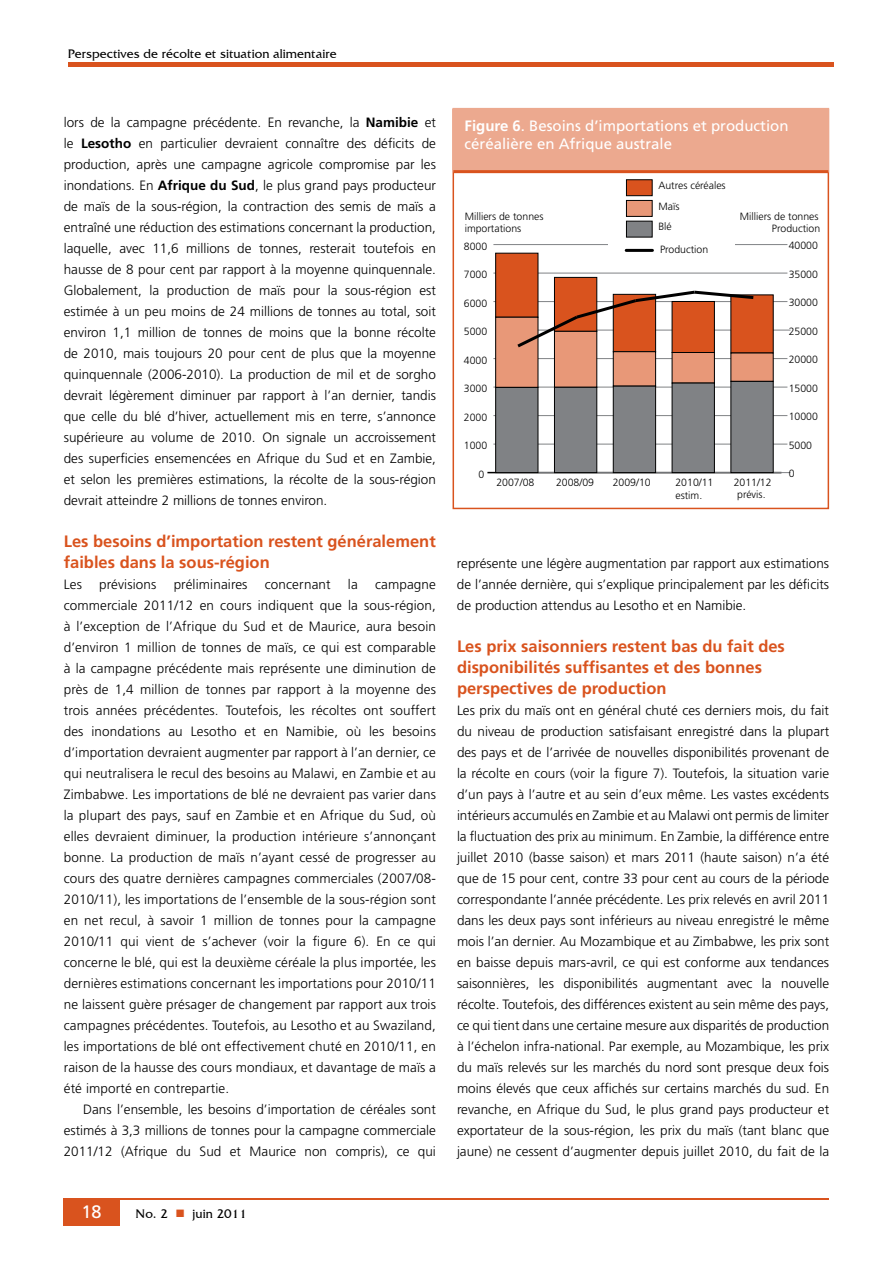
<style>
.page{position:relative;width:893px;height:1263px;background:#fff}
.page>*{position:absolute;margin:0;border:0;box-sizing:border-box;transform-origin:0 0}
.t1{font:18px "Frutiger LT Std";color:#fff}
.t2{font:700 16.5px/21px "Frutiger LT Std";color:#d9531e}
.t3{font:15px/18px "Frutiger LT Std";color:#fff}
.t4{font:300 13.5px/21px "Frutiger LT Std";color:#000;text-align:justify}
.t5{font:12.75px "Friz Quadrata IT Cby BT";color:#000}
.t6{font:300 10.5px/12.6px "Frutiger LT Std";color:#000}
.s1{font-weight:700}
.s2{color:#d9531e}
</style>
<div class="page">
<hr style="left:68px;top:63px;width:765px;height:4px;background:#d9531e">
<hr style="left:63px;top:1198px;width:766px;height:2px;background:#d9531e">
<div style="left:63px;top:1200px;width:57px;height:26px;background:#d9531e"></div>
<div style="left:453px;top:109px;width:376px;height:400px;border:2px solid #d9531e"></div>
<div style="left:453px;top:109px;width:375px;height:63px;background:#eca98f"></div>
<div style="left:453px;top:108px;width:376px;height:64px;border:2px solid #eca98f"></div>
<hr style="left:453px;top:170px;width:375px;height:3px;background:#d9531e">
<hr style="left:487px;top:472px;width:294px;height:1px;background:#000">
<hr style="left:496px;top:472px;width:294px;height:1px;background:#808285">
<hr style="left:493px;top:444px;width:294px;height:1px;background:#808285">
<hr style="left:493px;top:415px;width:294px;height:1px;background:#808285">
<hr style="left:493px;top:387px;width:294px;height:1px;background:#808285">
<hr style="left:493px;top:358px;width:294px;height:1px;background:#808285">
<hr style="left:496px;top:330px;width:294px;height:1px;background:#808285">
<hr style="left:493px;top:301px;width:294px;height:1px;background:#808285">
<hr style="left:493px;top:273px;width:294px;height:1px;background:#808285">
<hr style="left:493px;top:244px;width:294px;height:1px;background:#808285">
<div style="left:495px;top:253px;width:43px;height:65px;background:#d9531e;border:1px solid #000"></div>
<div style="left:554px;top:277px;width:43px;height:55px;background:#d9531e;border:1px solid #000"></div>
<div style="left:672px;top:301px;width:43px;height:52px;background:#d9531e"></div>
<div style="left:730px;top:294px;width:44px;height:59px;background:#d9531e;border:1px solid #000"></div>
<div style="left:495px;top:317px;width:43px;height:71px;background:#e89878;border:1px solid #000"></div>
<div style="left:554px;top:331px;width:43px;height:57px;background:#e89878;border:1px solid #000"></div>
<div style="left:613px;top:351px;width:43px;height:35px;background:#e89878;border:1px solid #000"></div>
<div style="left:672px;top:352px;width:43px;height:31px;background:#e89878;border:1px solid #000"></div>
<div style="left:730px;top:353px;width:44px;height:29px;background:#e89878"></div>
<div style="left:495px;top:387px;width:43px;height:86px;background:#808285;border:1px solid #000"></div>
<div style="left:554px;top:387px;width:43px;height:86px;background:#808285;border:1px solid #000"></div>
<div style="left:613px;top:386px;width:43px;height:87px;background:#808285;border:1px solid #000"></div>
<div style="left:672px;top:383px;width:43px;height:90px;background:#808285;border:1px solid #000"></div>
<div style="left:730px;top:381px;width:44px;height:92px;background:#808285;border:1px solid #000"></div>
<div style="left:608px;top:178px;width:127px;height:88px;background:#fff"></div>
<div style="left:626px;top:179px;width:27px;height:17px;background:#d9531e;border:1px solid #000"></div>
<div style="left:626px;top:221px;width:27px;height:16px;background:#808285;border:1px solid #000"></div>
<div style="left:626px;top:200px;width:27px;height:17px;background:#e89878;border:1px solid #000"></div>
<svg style="left:514px;top:289px;width:243px;height:61px"></svg>
<hr style="left:626px;top:249px;width:26px;height:3px;background:#000">
<p class="t5" style="left:68px;top:46px;width:270px">Perspectives de récolte et situation alimentaire</p>
<p class="t4" style="left:64px;top:112px;width:374px">lors de la campagne précédente. En revanche, la <span class="s1">Namibie</span> et le <span class="s1">Lesotho</span> en particulier devraient connaître des déficits de production, après une campagne agricole compromise par les inondations. En <span class="s1">Afrique du Sud</span>, le plus grand pays producteur de maïs de la sous-région, la contraction des semis de maïs a entraîné une réduction des estimations concernant la production, laquelle, avec 11,6 millions de tonnes, resterait toutefois en hausse de 8 pour cent par rapport à la moyenne quinquennale.<br>Globalement, la production de maïs pour la sous-région est estimée à un peu moins de 24 millions de tonnes au total, soit environ 1,1 million de tonnes de moins que la bonne récolte de 2010, mais toujours 20 pour cent de plus que la moyenne quinquennale (2006-2010). La production de mil et de sorgho devrait légèrement diminuer par rapport à l’an dernier, tandis que celle du blé d’hiver, actuellement mis en terre, s’annonce supérieure au volume de 2010. On signale un accroissement des superficies ensemencées en Afrique du Sud et en Zambie, et selon les premières estimations, la récolte de la sous-région devrait atteindre 2 millions de tonnes environ.</p>
<p class="t2" style="left:64px;top:531px;width:373px">Les besoins d’importation restent généralement faibles dans la sous-région</p>
<p class="t4" style="left:64px;top:574px;width:20px">Les</p>
<p class="t4" style="left:99px;top:574px;width:59px">prévisions</p>
<p class="t4" style="left:174px;top:574px;width:75px">préliminaires</p>
<p class="t4" style="left:265px;top:574px;width:67px">concernant</p>
<p class="t4" style="left:348px;top:574px;width:11px">la</p>
<p class="t4" style="left:64px;top:574px;width:374px;text-indent:311px">campagne commerciale 2011/12 en cours indiquent que la sous-région, à l’exception de l’Afrique du Sud et de Maurice, aura besoin d’environ 1 million de tonnes de maïs, ce qui est comparable à la campagne précédente mais représente une diminution de près de 1,4 million de tonnes par rapport à la moyenne des trois années précédentes. Toutefois, les récoltes ont souffert des inondations au Lesotho et en Namibie, où les besoins d’importation devraient augmenter par rapport à l’an dernier, ce qui neutralisera le recul des besoins au Malawi, en Zambie et au Zimbabwe. Les importations de blé ne devraient pas varier dans la plupart des pays, sauf en Zambie et en Afrique du Sud, où elles devraient diminuer, la production intérieure s’annonçant bonne. La production de maïs n’ayant cessé de progresser au cours des quatre dernières campagnes commerciales (2007/08- 2010/11), les importations de l’ensemble de la sous-région sont en net recul, à savoir 1 million de tonnes pour la campagne 2010/11 qui vient de s’achever (voir la figure 6). En ce qui concerne le blé, qui est la deuxième céréale la plus importée, les dernières estimations concernant les importations pour 2010/11 ne laissent guère présager de changement par rapport aux trois campagnes précédentes. Toutefois, au Lesotho et au Swaziland, les importations de blé ont effectivement chuté en 2010/11, en raison de la hausse des cours mondiaux, et davantage de maïs a été importé en contrepartie.</p>
<p class="t4" style="left:64px;top:1099px;width:374px;text-indent:19px">Dans l’ensemble, les besoins d’importation de céréales sont estimés à 3,3 millions de tonnes pour la campagne commerciale 2011/12 (Afrique du Sud et Maurice non compris), ce qui</p>
<h1 class="t1" style="left:82px;top:1201px;width:22px">18</h1>
<p class="t5" style="left:136px;top:1205px;width:113px">No. 2 <span class="s2">■</span> juin 2011</p>
<p class="t3" style="left:465px;top:117px;width:325px"><span class="s1">Figure 6</span>. Besoins d’importations et production céréalière en Afrique australe</p>
<p class="t6" style="left:658px;top:179px;width:69px">Autres céréales</p>
<p class="t6" style="left:658px;top:200px;width:22px">Maïs</p>
<p class="t6" style="left:465px;top:210px;width:80px">Milliers de tonnes importations</p>
<p class="t6" style="left:658px;top:220px;width:15px">Blé</p>
<p class="t6" style="left:740px;top:210px;width:82px;text-align:right">Milliers de tonnes<br>Production</p>
<p class="t6" style="left:464px;top:240px;width:25px">8000</p>
<p class="t6" style="left:660px;top:243px;width:50px">Production</p>
<p class="t6" style="left:789px;top:239px;width:31px">40000</p>
<p class="t6" style="left:464px;top:268px;width:25px">7000</p>
<p class="t6" style="left:789px;top:268px;width:31px">35000</p>
<p class="t6" style="left:464px;top:297px;width:25px">6000</p>
<p class="t6" style="left:789px;top:296px;width:31px">30000</p>
<p class="t6" style="left:464px;top:325px;width:25px">5000</p>
<p class="t6" style="left:789px;top:325px;width:31px">25000</p>
<p class="t6" style="left:464px;top:354px;width:25px">4000</p>
<p class="t6" style="left:789px;top:353px;width:31px">20000</p>
<p class="t6" style="left:464px;top:382px;width:25px">3000</p>
<p class="t6" style="left:789px;top:382px;width:31px">15000</p>
<p class="t6" style="left:464px;top:411px;width:25px">2000</p>
<p class="t6" style="left:789px;top:410px;width:31px">10000</p>
<p class="t6" style="left:464px;top:439px;width:25px">1000</p>
<p class="t6" style="left:789px;top:439px;width:25px">5000</p>
<p class="t6" style="left:478px;top:468px;width:7px">0</p>
<p class="t6" style="left:496px;top:477px;width:39px">2007/08</p>
<p class="t6" style="left:556px;top:477px;width:39px">2008/09</p>
<p class="t6" style="left:613px;top:477px;width:39px">2009/10</p>
<p class="t6" style="left:675px;top:477px;width:39px">2010/11 estim.</p>
<p class="t6" style="left:734px;top:477px;width:39px">2011/12 f’cast</p>
<p class="t6" style="left:737px;top:489px;width:30px">prévis.</p>
<p class="t6" style="left:789px;top:467px;width:7px">0</p>
<p class="t4" style="left:457px;top:553px;width:374px">représente une légère augmentation par rapport aux estimations de l’année dernière, qui s’explique principalement par les déficits de production attendus au Lesotho et en Namibie.</p>
<p class="t2" style="left:457px;top:636px;width:329px">Les prix saisonniers restent bas du fait des disponibilités suffisantes et des bonnes perspectives de production</p>
<p class="t4" style="left:457px;top:700px;width:374px">Les prix du maïs ont en général chuté ces derniers mois, du fait du niveau de production satisfaisant enregistré dans la plupart des pays et de l’arrivée de nouvelles disponibilités provenant de la récolte en cours (voir la figure 7). Toutefois, la situation varie d’un pays à l’autre et au sein d’eux même. Les vastes excédents intérieurs accumulés en Zambie et au Malawi ont permis de limiter la fluctuation des prix au minimum. En Zambie, la différence entre juillet 2010 (basse saison) et mars 2011 (haute saison) n’a été que de 15 pour cent, contre 33 pour cent au cours de la période correspondante l’année précédente. Les prix relevés en avril 2011 dans les deux pays sont inférieurs au niveau enregistré le même mois l’an dernier. Au Mozambique et au Zimbabwe, les prix sont en baisse depuis mars-avril, ce qui est conforme aux tendances saisonnières, les disponibilités augmentant avec la nouvelle récolte. Toutefois, des différences existent au sein même des pays, ce qui tient dans une certaine mesure aux disparités de production à l’échelon infra-national. Par exemple, au Mozambique, les prix du maïs relevés sur les marchés du nord sont presque deux fois moins élevés que ceux affichés sur certains marchés du sud. En revanche, en Afrique du Sud, le plus grand pays producteur et exportateur de la sous-région, les prix du maïs (tant blanc que jaune) ne cessent d’augmenter depuis juillet 2010, du fait de la</p>
</div>
